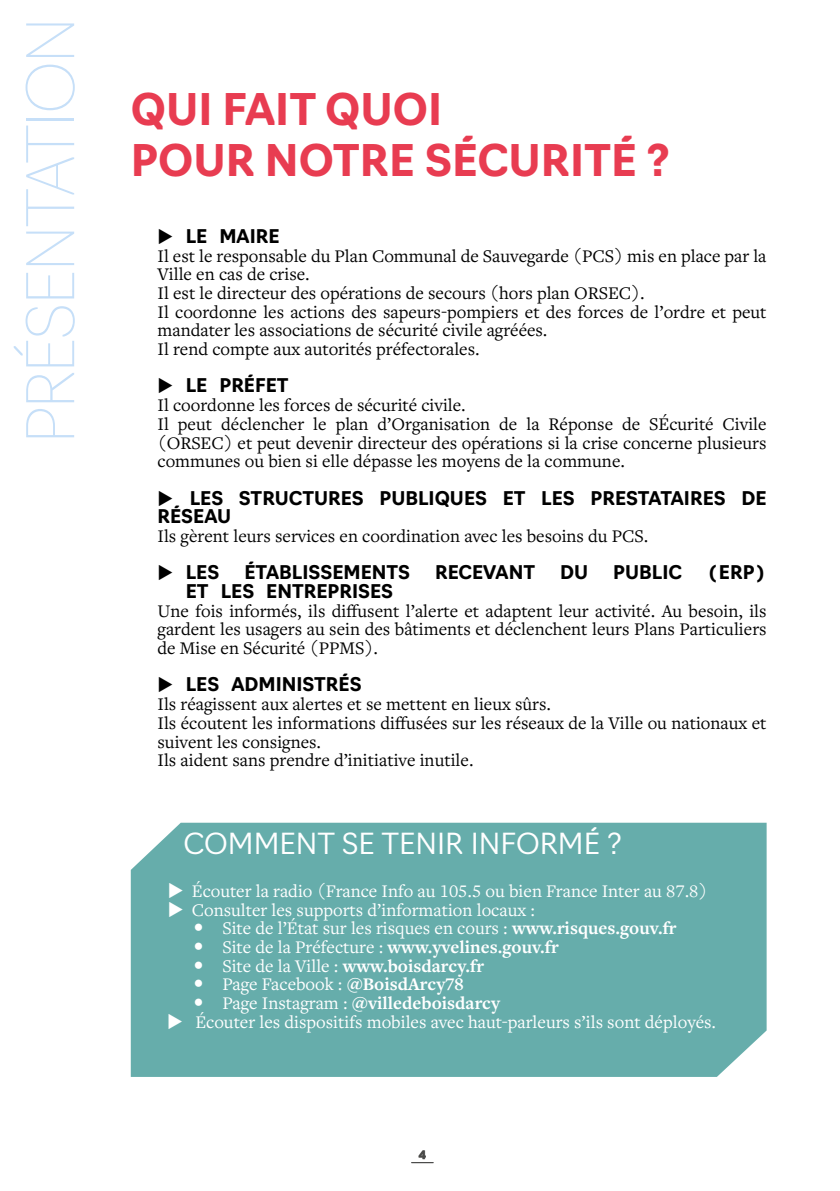
<style>
.page{position:relative;width:840px;height:1191px;background:#fff}
.page>*{position:absolute;margin:0;border:0;box-sizing:border-box;transform-origin:0 0}
.t1{font:100 64px "Navigo";letter-spacing:-.045em;color:#c6dff8}
.t2{font:700 42.6px/51.2px "Navigo";color:#e83c51}
.t3{font:300 28.4px "Navigo";color:#fff}
.t4{font:18.4px/18.6px "Freight Text Pro";color:#000}
.t5{font:18.4px/18.6px "Freight Text Pro";color:#fff}
.t6{font:700 18.4px/18.6px "Navigo";color:#000}
.t7{font:900 11.4px "Navigo";color:#4a4a49}
.s1{font-weight:700}
</style>
<div class="page">
<svg style="left:411px;top:1162px;width:22px;height:1px"></svg>
<div style="left:131px;top:822px;width:635px;height:255px;background:#66adab"></div>
<svg style="left:195px;top:924px;width:7px;height:7px"></svg>
<svg style="left:195px;top:942px;width:7px;height:8px"></svg>
<svg style="left:195px;top:961px;width:7px;height:7px"></svg>
<svg style="left:195px;top:980px;width:7px;height:7px"></svg>
<svg style="left:195px;top:998px;width:7px;height:8px"></svg>
<h1 class="t1" style="left:0;top:444px;width:429px;rotate:-90deg">PRÉSENTATION</h1>
<h2 class="t2" style="left:131px;top:81px;width:540px">QUI FAIT QUOI<br>POUR NOTRE SÉCURITÉ ?</h2>
<p class="t6" style="left:157px;top:225px;width:123px">◆ LE MAIRE</p>
<p class="t4" style="left:157px;top:246px;width:610px">Il est le responsable du Plan Communal de Sauvegarde (PCS) mis en place par la Ville en cas de crise.<br>Il est le directeur des opérations de secours (hors plan ORSEC).<br>Il coordonne les actions des sapeurs-pompiers et des forces de l’ordre et peut mandater les associations de sécurité civile agréées.<br>Il rend compte aux autorités préfectorales.</p>
<p class="t6" style="left:157px;top:375px;width:133px">◆ LE PRÉFET</p>
<p class="t4" style="left:157px;top:395px;width:610px">Il coordonne les forces de sécurité civile.<br>Il peut déclencher le plan d’Organisation de la Réponse de SÉcurité Civile (ORSEC) et peut devenir directeur des opérations si la crise concerne plusieurs communes ou bien si elle dépasse les moyens de la commune.</p>
<p class="t6" style="left:157px;top:487px;width:610px">◆ LES STRUCTURES PUBLIQUES ET LES PRESTATAIRES DE<br>RÉSEAU</p>
<p class="t4" style="left:157px;top:526px;width:492px">Ils gèrent leurs services en coordination avec les besoins du PCS.</p>
<p class="t6" style="left:157px;top:562px;width:63px">◆ LES</p>
<p class="t6" style="left:244px;top:562px;width:167px">ÉTABLISSEMENTS</p>
<p class="t6" style="left:435px;top:562px;width:101px">RECEVANT</p>
<p class="t6" style="left:560px;top:562px;width:30px">DU</p>
<p class="t6" style="left:613px;top:562px;width:70px">PUBLIC</p>
<p class="t6" style="left:706px;top:562px;width:61px">(ERP)</p>
<p class="t6" style="left:186px;top:580px;width:209px">ET LES ENTREPRISES</p>
<p class="t4" style="left:157px;top:601px;width:610px;text-align:justify">Une fois informés, ils diffusent l’alerte et adaptent leur activité. Au besoin, ils gardent les usagers au sein des bâtiments et déclenchent leurs Plans Particuliers de Mise en Sécurité (PPMS).</p>
<p class="t6" style="left:157px;top:674px;width:205px">◆ LES ADMINISTRÉS</p>
<p class="t4" style="left:157px;top:694px;width:610px">Ils réagissent aux alertes et se mettent en lieux sûrs.<br>Ils écoutent les informations diffusées sur les réseaux de la Ville ou nationaux et suivent les consignes.<br>Ils aident sans prendre d’initiative inutile.</p>
<h3 class="t3" style="left:183px;top:821px;width:439px">COMMENT SE TENIR INFORMÉ ?</h3>
<p class="t5" style="left:168px;top:881px;width:541px">◆ Écouter la radio (France Info au 105.5 ou bien France Inter au 87.8)</p>
<p class="t5" style="left:222px;top:899px;width:455px;text-indent:-55px">◆ Consulter les supports d’information locaux :<br>Site de l’État sur les risques en cours : <span class="s1">www.risques.gouv.fr </span>Site de la Préfecture : <span class="s1">www.yvelines.gouv.fr<br></span>Site de la Ville : <span class="s1">www.boisdarcy.fr<br></span>Page Facebook : <span class="s1">@BoisdArcy78<br></span>Page Instagram : <span class="s1">@villedeboisdarcy</span></p>
<p class="t5" style="left:167px;top:1012px;width:550px">◆ Écouter les dispositifs mobiles avec haut-parleurs s’ils sont déployés.</p>
<p class="t7" style="left:418px;top:1145px;width:9px">4</p>
</div>
